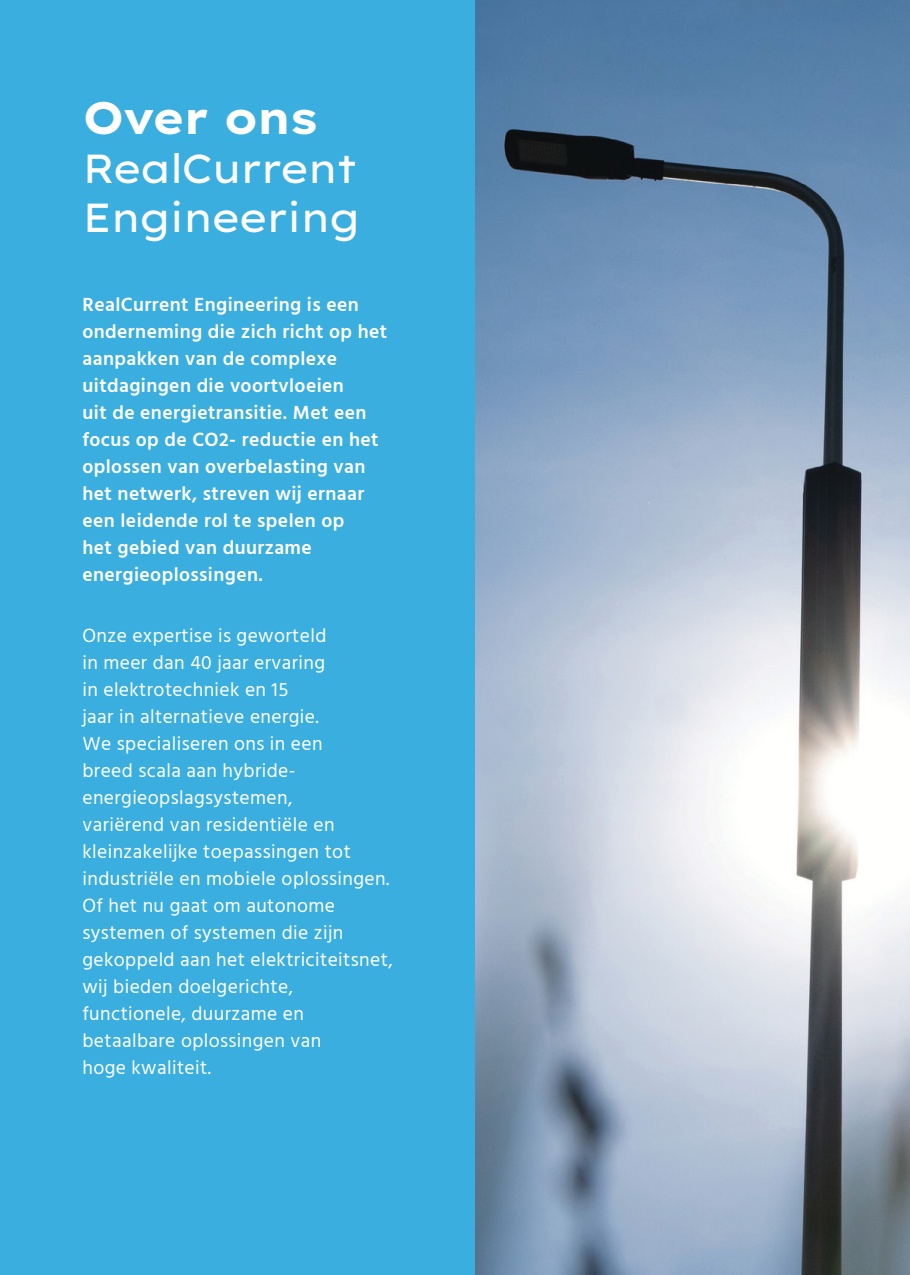
<style>
.page{position:relative;width:910px;height:1275px;background:#fff}
.page>*{position:absolute;margin:0;border:0;box-sizing:border-box;transform-origin:0 0}
.t1{font:700 45px "Lexend Exa";letter-spacing:-.05em;color:#fff}
.t2{font:40.5px/48.6px "Lexend Exa";letter-spacing:-.05em;color:#fff}
.t3{font:19.5px/27px "Hind Madurai";letter-spacing:.02em;color:#fff}
.t4{font:600 19.5px/27px "Hind Madurai";letter-spacing:.02em;color:#fff}
</style>
<div class="page">
<div style="left:0;top:0;width:476px;height:1275px;background:#3aaedf"></div>
<img style="left:475px;top:0;width:435px;height:1275px">
<h1 class="t1" style="left:82px;top:83px;width:237px">Over ons</h1>
<h2 class="t2" style="left:82px;top:141px;width:280px">RealCurrent<br>Engineering</h2>
<p class="t4" style="left:82px;top:292px;width:306px">RealCurrent Engineering is een onderneming die zich richt op het aanpakken van de complexe uitdagingen die voortvloeien<br>uit de energietransitie. Met een focus op de CO2- reductie en het oplossen van overbelasting van het netwerk, streven wij ernaar een leidende rol te spelen op<br>het gebied van duurzame energieoplossingen.</p>
<p class="t3" style="left:82px;top:623px;width:312px">Onze expertise is geworteld<br>in meer dan 40 jaar ervaring<br>in elektrotechniek en 15<br>jaar in alternatieve energie.<br>We specialiseren ons in een<br>breed scala aan hybride&shy;energieopslagsystemen,<br>variërend van residentiële en kleinzakelijke toepassingen tot industriële en mobiele oplossingen.<br>Of het nu gaat om autonome systemen of systemen die zijn gekoppeld aan het elektriciteitsnet, wij bieden doelgerichte, functionele, duurzame en betaalbare oplossingen van<br>hoge kwaliteit.</p>
</div>
